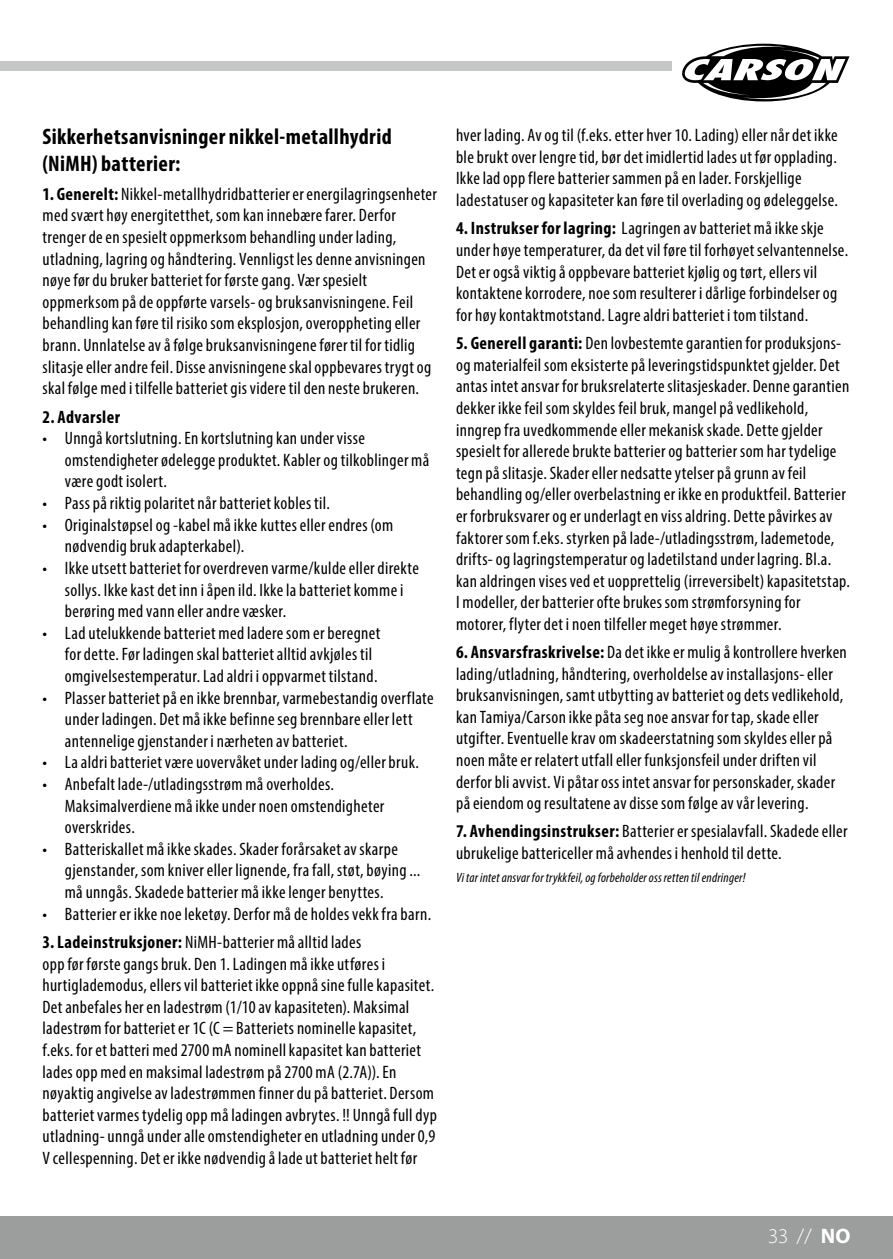
<style>
.page{position:relative;width:893px;height:1259px;background:#fff}
.page>*{position:absolute;margin:0;border:0;box-sizing:border-box;transform-origin:0 0}
.t1{font:700 condensed 22.5px/27px "Myriad Pro";letter-spacing:.015em;color:#000}
.t2{font:300 21px "Myriad Pro";color:#fff}
.t3{font:condensed 18px/21.6px "Myriad Pro";letter-spacing:.02em;color:#000}
.t4{font:700 condensed 18px "Myriad Pro";letter-spacing:.025em;color:#000}
.t5{font:italic condensed 13.5px "Myriad Pro";letter-spacing:.015em;color:#000}
.s1{font-weight:700}
</style>
<div class="page">
<div style="left:0;top:1216px;width:893px;height:43px;background:#9c9d9d"></div>
<div style="left:0;top:61px;width:672px;height:9px;background:#c5c6c6"></div>
<svg style="left:682px;top:43px;width:168px;height:59px"></svg>
<p class="t1" style="left:43px;top:123px;width:351px">Sikkerhetsanvisninger nikkel-metallhydrid (NiMH) batterier:</p>
<p class="t3" style="left:43px;top:183px;width:396px"><span class="s1">1. Generelt:</span> Nikkel-metallhydridbatterier er energilagringsenheter med svært høy energitetthet, som kan innebære farer. Derfor trenger de en spesielt oppmerksom behandling under lading, utladning, lagring og håndtering. Vennligst les denne anvisningen nøye før du bruker batteriet for første gang. Vær spesielt oppmerksom på de oppførte varsels- og bruksanvisningene. Feil behandling kan føre til risiko som eksplosjon, overoppheting eller brann. Unnlatelse av å følge bruksanvisningene fører til for tidlig slitasje eller andre feil. Disse anvisningene skal oppbevares trygt og skal følge med i tilfelle batteriet gis videre til den neste brukeren.</p>
<p class="t4" style="left:43px;top:405px;width:79px">2. Advarsler</p>
<p class="t3" style="left:65px;top:427px;width:366px;text-indent:-22px">• Unngå kortslutning. En kortslutning kan under visse omstendigheter ødelegge produktet. Kabler og tilkoblinger må være godt isolert.</p>
<p class="t3" style="left:43px;top:492px;width:289px">• Pass på riktig polaritet når batteriet kobles til.</p>
<p class="t3" style="left:65px;top:514px;width:330px;text-indent:-22px">• Originalstøpsel og -kabel må ikke kuttes eller endres (om nødvendig bruk adapterkabel).</p>
<p class="t3" style="left:65px;top:557px;width:356px;text-indent:-22px">• Ikke utsett batteriet for overdreven varme/kulde eller direkte sollys. Ikke kast det inn i åpen ild. Ikke la batteriet komme i berøring med vann eller andre væsker.</p>
<p class="t3" style="left:65px;top:622px;width:317px;text-indent:-22px">• Lad utelukkende batteriet med ladere som er beregnet for dette. Før ladingen skal batteriet alltid avkjøles til omgivelsestemperatur. Lad aldri i oppvarmet tilstand.</p>
<p class="t3" style="left:65px;top:686px;width:370px;text-indent:-22px">• Plasser batteriet på en ikke brennbar, varmebestandig overflate under ladingen. Det må ikke befinne seg brennbare eller lett antennelige gjenstander i nærheten av batteriet.</p>
<p class="t3" style="left:43px;top:751px;width:378px">• La aldri batteriet være uovervåket under lading og/eller bruk.</p>
<p class="t3" style="left:65px;top:773px;width:321px;text-indent:-22px">• Anbefalt lade-/utladingsstrøm må overholdes.<br>Maksimalverdiene må ikke under noen omstendigheter overskrides.</p>
<p class="t3" style="left:65px;top:838px;width:357px;text-indent:-22px">• Batteriskallet må ikke skades. Skader forårsaket av skarpe gjenstander, som kniver eller lignende, fra fall, støt, bøying ... må unngås. Skadede batterier må ikke lenger benyttes.</p>
<p class="t3" style="left:43px;top:902px;width:390px">• Batterier er ikke noe leketøy. Derfor må de holdes vekk fra barn.</p>
<p class="t3" style="left:43px;top:931px;width:396px"><span class="s1">3. Ladeinstruksjoner:</span> NiMH-batterier må alltid lades<br>opp før første gangs bruk. Den 1. Ladingen må ikke utføres i hurtiglademodus, ellers vil batteriet ikke oppnå sine fulle kapasitet.<br>Det anbefales her en ladestrøm (1/10 av kapasiteten). Maksimal ladestrøm for batteriet er 1C (C = Batteriets nominelle kapasitet, f.eks. for et batteri med 2700 mA nominell kapasitet kan batteriet lades opp med en maksimal ladestrøm på 2700 mA (2.7A)). En nøyaktig angivelse av ladestrømmen finner du på batteriet. Dersom batteriet varmes tydelig opp må ladingen avbrytes. !! Unngå full dyp utladning- unngå under alle omstendigheter en utladning under 0,9<br>V cellespenning. Det er ikke nødvendig å lade ut batteriet helt før</p>
<p class="t3" style="left:456px;top:124px;width:384px">hver lading. Av og til (f.eks. etter hver 10. Lading) eller når det ikke ble brukt over lengre tid, bør det imidlertid lades ut før opplading.<br>Ikke lad opp flere batterier sammen på en lader. Forskjellige ladestatuser og kapasiteter kan føre til overlading og ødeleggelse.</p>
<p class="t3" style="left:456px;top:217px;width:394px"><span class="s1">4. Instrukser for lagring:</span> Lagringen av batteriet må ikke skje under høye temperaturer, da det vil føre til forhøyet selvantennelse.<br>Det er også viktig å oppbevare batteriet kjølig og tørt, ellers vil kontaktene korrodere, noe som resulterer i dårlige forbindelser og for høy kontaktmotstand. Lagre aldri batteriet i tom tilstand.</p>
<p class="t3" style="left:456px;top:332px;width:395px"><span class="s1">5. Generell garanti:</span> Den lovbestemte garantien for produksjons&shy;og materialfeil som eksisterte på leveringstidspunktet gjelder. Det antas intet ansvar for bruksrelaterte slitasjeskader. Denne garantien dekker ikke feil som skyldes feil bruk, mangel på vedlikehold, inngrep fra uvedkommende eller mekanisk skade. Dette gjelder spesielt for allerede brukte batterier og batterier som har tydelige tegn på slitasje. Skader eller nedsatte ytelser på grunn av feil behandling og/eller overbelastning er ikke en produktfeil. Batterier er forbruksvarer og er underlagt en viss aldring. Dette påvirkes av faktorer som f.eks. styrken på lade-/utladingsstrøm, lademetode, drifts- og lagringstemperatur og ladetilstand under lagring. Bl.a. kan aldringen vises ved et uopprettelig (irreversibelt) kapasitetstap.<br>I modeller, der batterier ofte brukes som strømforsyning for motorer, flyter det i noen tilfeller meget høye strømmer.</p>
<p class="t3" style="left:456px;top:641px;width:392px"><span class="s1">6. Ansvarsfraskrivelse:</span> Da det ikke er mulig å kontrollere hverken lading/utladning, håndtering, overholdelse av installasjons- eller bruksanvisningen, samt utbytting av batteriet og dets vedlikehold, kan Tamiya/Carson ikke påta seg noe ansvar for tap, skade eller utgifter. Eventuelle krav om skadeerstatning som skyldes eller på noen måte er relatert utfall eller funksjonsfeil under driften vil derfor bli avvist. Vi påtar oss intet ansvar for personskader, skader på eiendom og resultatene av disse som følge av vår levering.</p>
<p class="t3" style="left:456px;top:820px;width:393px"><span class="s1">7. Avhendingsinstrukser:</span> Batterier er spesialavfall. Skadede eller ubrukelige battericeller må avhendes i henhold til dette.</p>
<p class="t5" style="left:456px;top:869px;width:291px">Vi tar intet ansvar for trykkfeil, og forbeholder oss retten til endringer!</p>
<p class="t2" style="left:768px;top:1223px;width:84px">33 // <span class="s1">NO</span></p>
</div>
